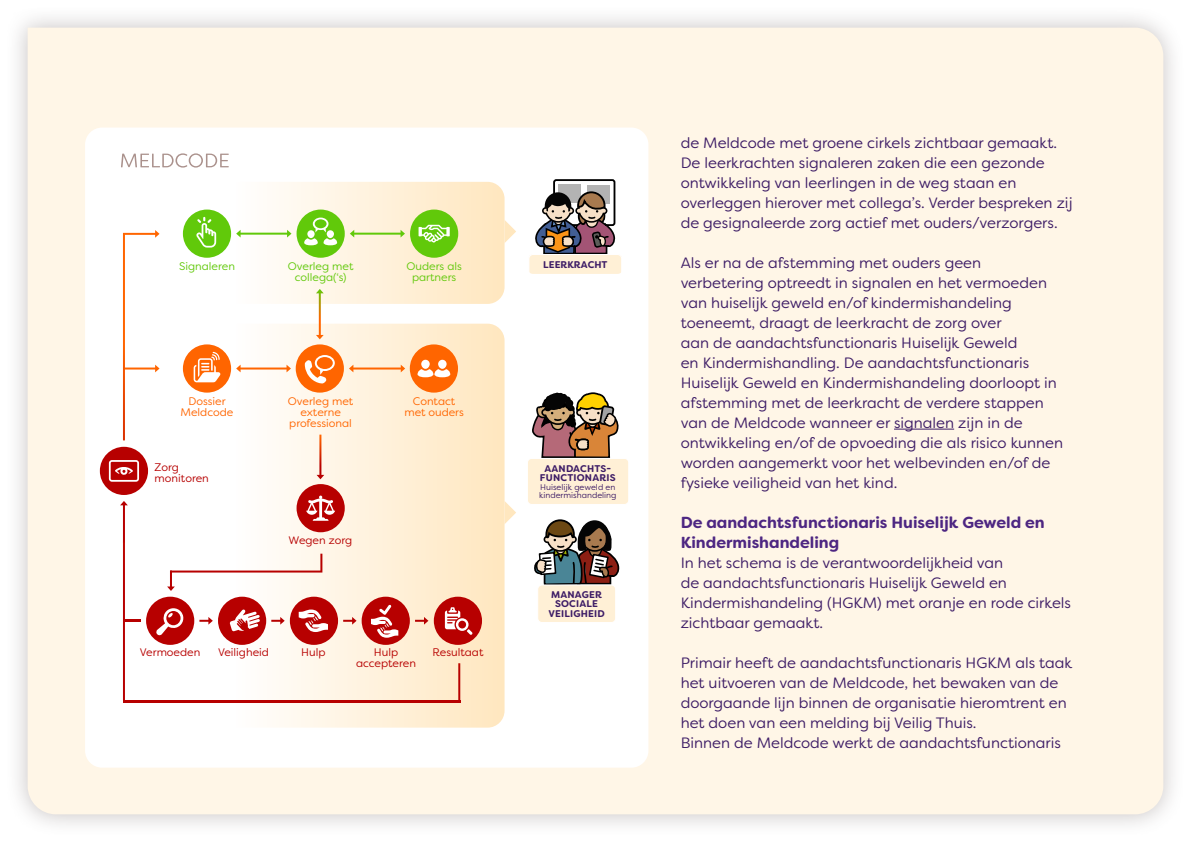
<style>
.page{position:relative;width:1191px;height:842px;background:#fff}
.page>*{position:absolute;margin:0;border:0;box-sizing:border-box;transform-origin:0 0}
.t1{font:700 16px/20px "Filson Soft";color:#4d2682}
.t2{font:15px/20px "Filson Soft";color:#3d1c66}
.t3{font:11px/11px "Filson Soft";color:#b70000}
.t4{font:11px/11px "Filson Soft";color:#ff6500;text-align:center}
.t5{font:11px/11px "Filson Soft";color:#61c90a;text-align:center}
.t6{font:700 9.8px/9.8px "Filson Soft";letter-spacing:.02em;color:#3d1c66;text-align:center}
.t7{font:700 9.8px "Filson Soft";color:#3d1c66}
.t8{font:8.2px/8.2px "Filson Soft";color:#3d1c66}
</style>
<div class="page">
<div style="left:5px;top:5px;width:1180px;height:832px;background:#736867;opacity:.4"></div>
<div style="left:28px;top:28px;width:1135px;height:786px;background:#fff6e7"></div>
<div style="left:85px;top:128px;width:563px;height:640px;background:#fff;border-radius:17px"></div>
<svg style="left:504px;top:501px;width:12px;height:23px"></svg>
<svg style="left:235px;top:339px;width:269px;height:389px"></svg>
<div style="left:183px;top:210px;width:48px;height:48px;background:#61c90a;border-radius:50%"></div>
<svg style="left:196px;top:217px;width:20px;height:31px"></svg>
<div style="left:296px;top:484px;width:49px;height:48px;background:#b70000;border-radius:50%"></div>
<svg style="left:306px;top:496px;width:29px;height:25px"></svg>
<div style="left:183px;top:344px;width:48px;height:49px;background:#ff6500;border-radius:50%"></div>
<svg style="left:194px;top:352px;width:26px;height:30px"></svg>
<div style="left:410px;top:344px;width:48px;height:49px;background:#ff6500;border-radius:50%"></div>
<div style="left:438px;top:360px;width:8px;height:9px;background:#fff;border-radius:50%"></div>
<div style="left:421px;top:360px;width:9px;height:9px;background:#fff;border-radius:50%"></div>
<svg style="left:417px;top:369px;width:33px;height:8px"></svg>
<div style="left:296px;top:344px;width:48px;height:49px;background:#ff6500;border-radius:50%"></div>
<svg style="left:305px;top:355px;width:30px;height:28px"></svg>
<svg style="left:349px;top:365px;width:56px;height:7px"></svg>
<svg style="left:236px;top:365px;width:55px;height:7px"></svg>
<div style="left:553px;top:179px;width:62px;height:47px;border:2px solid #000;border-radius:2px"></div>
<div style="left:558px;top:185px;width:23px;height:18px;background:#b3b3b3"></div>
<div style="left:587px;top:185px;width:22px;height:18px;background:#b3b3b3"></div>
<svg style="left:530px;top:190px;width:90px;height:84px"></svg>
<div style="left:528px;top:254px;width:94px;height:30px;border:1px solid #fff;border-radius:4px"></div>
<div style="left:527px;top:458px;width:102px;height:46px;background:#fff0d6;border-radius:4px"></div>
<div style="left:527px;top:458px;width:102px;height:47px;border:1px solid #fff;border-radius:4px"></div>
<svg style="left:531px;top:392px;width:90px;height:193px"></svg>
<div style="left:538px;top:585px;width:77px;height:37px;background:#fff0d6;border-radius:4px"></div>
<div style="left:537px;top:585px;width:79px;height:38px;border:1px solid #fff;border-radius:4px"></div>
<svg style="left:121px;top:153px;width:108px;height:15px"></svg>
<svg style="left:316px;top:435px;width:8px;height:44px"></svg>
<div style="left:218px;top:597px;width:48px;height:48px;background:#b70000;border-radius:50%"></div>
<div style="left:146px;top:597px;width:48px;height:48px;background:#b70000;border-radius:50%"></div>
<svg style="left:156px;top:608px;width:28px;height:28px"></svg>
<div style="left:290px;top:597px;width:48px;height:48px;background:#b70000;border-radius:50%"></div>
<svg style="left:299px;top:609px;width:29px;height:23px"></svg>
<div style="left:362px;top:597px;width:48px;height:48px;background:#b70000;border-radius:50%"></div>
<svg style="left:371px;top:605px;width:27px;height:33px"></svg>
<div style="left:434px;top:597px;width:48px;height:48px;background:#b70000;border-radius:50%"></div>
<svg style="left:445px;top:607px;width:27px;height:28px"></svg>
<svg style="left:167px;top:554px;width:155px;height:37px"></svg>
<svg style="left:199px;top:617px;width:14px;height:8px"></svg>
<svg style="left:271px;top:617px;width:14px;height:8px"></svg>
<svg style="left:343px;top:617px;width:13px;height:8px"></svg>
<svg style="left:415px;top:617px;width:13px;height:8px"></svg>
<hr style="left:123px;top:700px;width:337px;height:2px;background:#b70000">
<svg style="left:236px;top:182px;width:280px;height:157px"></svg>
<svg style="left:230px;top:609px;width:30px;height:22px"></svg>
<svg style="left:458px;top:663px;width:2px;height:37px"></svg>
<svg style="left:123px;top:230px;width:36px;height:210px"></svg>
<svg style="left:120px;top:501px;width:21px;height:199px"></svg>
<div style="left:100px;top:447px;width:48px;height:48px;background:#b70000;border-radius:50%"></div>
<svg style="left:109px;top:460px;width:30px;height:22px"></svg>
<hr style="left:894px;top:429px;width:60px;height:1px;background:#3d1c66">
<p class="t5" style="left:179px;top:261px;width:57px">Signaleren</p>
<p class="t5" style="left:288px;top:261px;width:67px">Overleg met collega(‘s)</p>
<p class="t5" style="left:406px;top:261px;width:57px">Ouders als partners</p>
<p class="t4" style="left:288px;top:395px;width:67px">Overleg met externe professional</p>
<p class="t4" style="left:181px;top:395px;width:54px">Dossier<br>Meldcode</p>
<p class="t4" style="left:404px;top:396px;width:61px">Contact met ouders</p>
<p class="t3" style="left:155px;top:461px;width:56px">Zorg monitoren</p>
<p class="t3" style="left:289px;top:535px;width:65px">Wegen zorg</p>
<p class="t3" style="left:140px;top:646px;width:62px">Vermoeden</p>
<p class="t3" style="left:218px;top:646px;width:52px">Veiligheid</p>
<p class="t3" style="left:301px;top:646px;width:26px">Hulp</p>
<p class="t3" style="left:356px;top:646px;width:61px;text-align:center">Hulp accepteren</p>
<p class="t3" style="left:432px;top:646px;width:53px">Resultaat</p>
<p class="t7" style="left:543px;top:258px;width:66px">LEERKRACHT</p>
<p class="t6" style="left:540px;top:463px;width:77px">AANDACHTS-<br>FUNCTIONARIS</p>
<p class="t8" style="left:539px;top:483px;width:79px">Huiselijk geweld en kindermishandeling</p>
<p class="t6" style="left:548px;top:589px;width:58px">MANAGER<br>SOCIALE<br>VEILIGHEID</p>
<p class="t2" style="left:680px;top:132px;width:394px">de Meldcode met groene cirkels zichtbaar gemaakt.<br>De leerkrachten signaleren zaken die een gezonde ontwikkeling van leerlingen in de weg staan en overleggen hierover met collega’s. Verder bespreken zij de gesignaleerde zorg actief met ouders/verzorgers.</p>
<p class="t2" style="left:680px;top:252px;width:384px">Als er na de afstemming met ouders geen verbetering optreedt in signalen en het vermoeden van huiselijk geweld en/of kindermishandeling toeneemt, draagt de leerkracht de zorg over<br>aan de aandachtsfunctionaris Huiselijk Geweld<br>en Kindermishandling. De aandachtsfunctionaris Huiselijk Geweld en Kindermishandeling doorloopt in afstemming met de leerkracht de verdere stappen van de Meldcode wanneer er signalen zijn in de ontwikkeling en/of de opvoeding die als risico kunnen worden aangemerkt voor het welbevinden en/of de fysieke veiligheid van het kind.</p>
<p class="t1" style="left:680px;top:512px;width:366px">De aandachtsfunctionaris Huiselijk Geweld en<br>Kindermishandeling</p>
<p class="t2" style="left:680px;top:552px;width:392px">In het schema is de verantwoordelijkheid van<br>de aandachtsfunctionaris Huiselijk Geweld en Kindermishandeling (HGKM) met oranje en rode cirkels zichtbaar gemaakt.</p>
<p class="t2" style="left:680px;top:652px;width:393px">Primair heeft de aandachtsfunctionaris HGKM als taak het uitvoeren van de Meldcode, het bewaken van de doorgaande lijn binnen de organisatie hieromtrent en het doen van een melding bij Veilig Thuis.<br>Binnen de Meldcode werkt de aandachtsfunctionaris</p>
</div>
